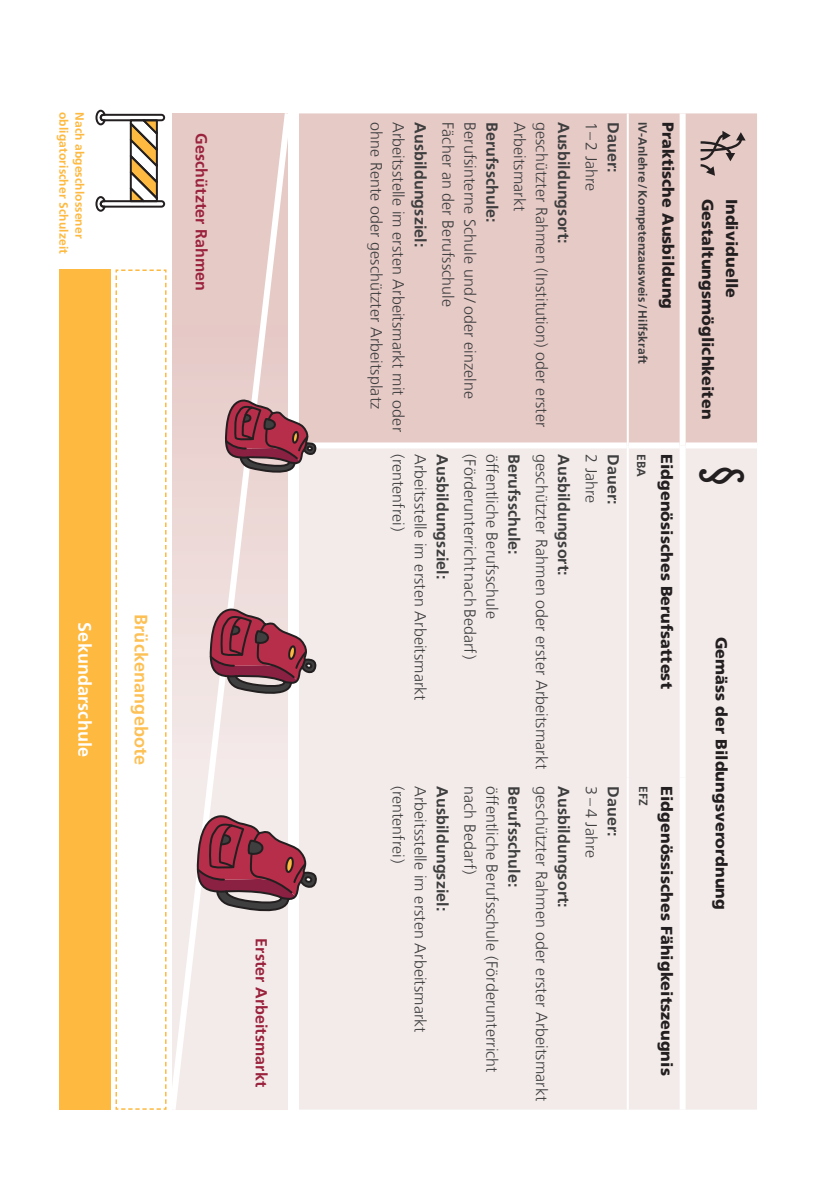
<style>
.page{position:relative;width:828px;height:1191px;background:#fff}
.page>*{position:absolute;margin:0;border:0;box-sizing:border-box;transform-origin:0 0}
.t1{font:48px "Gill Sans";color:#231f20}
.t2{font:700 18px "Frutiger LT Com";letter-spacing:.005em;color:#fdc055}
.t3{font:700 18px "Frutiger LT Com";letter-spacing:.005em;color:#fff}
.t4{font:300 16px "Frutiger LT Com";letter-spacing:.005em;color:#3e3e3f}
.t5{font:700 16px "Frutiger LT Com";letter-spacing:.005em;color:#3e3e3f}
.t6{font:900 16px "Frutiger LT Com";letter-spacing:.005em;color:#231f20}
.t7{font:700 16px "Frutiger LT Com";letter-spacing:.005em;color:#9a223c}
.t8{font:700 12px "Frutiger LT Com";letter-spacing:.01em;color:#3e3e3f}
.t9{font:700 12px "Frutiger LT Com";letter-spacing:.01em;color:#fdb940}
</style>
<div class="page">
<div style="left:299px;top:113px;width:458px;height:329px;background:#e6cac6"></div>
<div style="left:299px;top:448px;width:458px;height:661px;background:#f3ebea"></div>
<div style="left:679px;top:113px;width:6px;height:332px;background:#fff"></div>
<div style="left:679px;top:445px;width:6px;height:332px;background:#fff"></div>
<div style="left:679px;top:777px;width:6px;height:332px;background:#fff"></div>
<hr style="left:627px;top:113px;width:2px;height:332px;background:#fff">
<hr style="left:627px;top:445px;width:2px;height:332px;background:#fff">
<hr style="left:627px;top:777px;width:2px;height:332px;background:#fff">
<div style="left:60px;top:269px;width:51px;height:840px;background:#fdb940"></div>
<svg style="left:115px;top:269px;width:51px;height:841px"></svg>
<svg style="left:166px;top:113px;width:122px;height:997px;background:#eededb"></svg>
<svg style="left:223px;top:398px;width:93px;height:78px;background:#a86e78"></svg>
<div style="left:306px;top:445px;width:7px;height:6px;border:2px solid #231f20;border-radius:50%"></div>
<svg style="left:208px;top:607px;width:108px;height:91px;background:#ad747f"></svg>
<div style="left:305px;top:662px;width:7px;height:7px;border:2px solid #231f20;border-radius:50%"></div>
<svg style="left:195px;top:814px;width:122px;height:102px;background:#b07782"></svg>
<div style="left:304px;top:876px;width:8px;height:7px;border:2px solid #231f20;border-radius:2px"></div>
<svg style="left:129px;top:121px;width:31px;height:79px"></svg>
<div style="left:100px;top:200px;width:65px;height:8px;border:2px solid #231f20;border-radius:3px"></div>
<div style="left:100px;top:114px;width:65px;height:7px;border:2px solid #231f20;border-radius:3px"></div>
<svg style="left:95px;top:196px;width:12px;height:16px"></svg>
<svg style="left:95px;top:109px;width:12px;height:17px"></svg>
<svg style="left:698px;top:131px;width:47px;height:45px;background:#bea7a4"></svg>
<p class="t9" style="left:71px;top:112px;width:143px;rotate:90deg">obligatorischer Schulzeit</p>
<p class="t9" style="left:87px;top:112px;width:128px;rotate:90deg">Nach abgeschlossener</p>
<p class="t7" style="left:211px;top:133px;width:159px;rotate:90deg">Geschützter Rahmen</p>
<p class="t3" style="left:95px;top:622px;width:136px;rotate:90deg">Sekundarschule</p>
<p class="t2" style="left:152px;top:614px;width:152px;rotate:90deg">Brückenangebote</p>
<p class="t7" style="left:271px;top:938px;width:150px;rotate:90deg">Erster Arbeitsmarkt</p>
<p class="t4" style="left:385px;top:122px;width:289px;rotate:90deg">ohne Rente oder geschützter Arbeitsplatz</p>
<p class="t4" style="left:407px;top:122px;width:311px;rotate:90deg">Arbeitsstelle im ersten Arbeitsmarkt mit oder</p>
<p class="t5" style="left:430px;top:122px;width:127px;rotate:90deg">Ausbildungsziel:</p>
<p class="t4" style="left:457px;top:122px;width:187px;rotate:90deg">Fächer an der Berufsschule</p>
<p class="t4" style="left:551px;top:122px;width:307px;rotate:90deg">geschützter Rahmen (Institution) oder erster</p>
<p class="t5" style="left:573px;top:122px;width:123px;rotate:90deg">Ausbildungsort:</p>
<p class="t4" style="left:479px;top:122px;width:278px;rotate:90deg">Berufsinterne Schule und / oder einzelne</p>
<p class="t5" style="left:501px;top:122px;width:102px;rotate:90deg">Berufsschule:</p>
<p class="t4" style="left:529px;top:122px;width:91px;rotate:90deg">Arbeitsmarkt</p>
<p class="t4" style="left:600px;top:122px;width:71px;rotate:90deg">1–2 Jahre</p>
<p class="t5" style="left:623px;top:122px;width:52px;rotate:90deg">Dauer:</p>
<p class="t4" style="left:407px;top:454px;width:78px;rotate:90deg">(rentenfrei)</p>
<p class="t4" style="left:429px;top:454px;width:248px;rotate:90deg">Arbeitsstelle im ersten Arbeitsmarkt</p>
<p class="t5" style="left:452px;top:454px;width:127px;rotate:90deg">Ausbildungsziel:</p>
<p class="t4" style="left:407px;top:786px;width:78px;rotate:90deg">(rentenfrei)</p>
<p class="t4" style="left:429px;top:786px;width:248px;rotate:90deg">Arbeitsstelle im ersten Arbeitsmarkt</p>
<p class="t5" style="left:452px;top:786px;width:127px;rotate:90deg">Ausbildungsziel:</p>
<p class="t4" style="left:479px;top:454px;width:206px;rotate:90deg">(FörderunterrichtnachBedarf)</p>
<p class="t4" style="left:501px;top:454px;width:166px;rotate:90deg">öffentliche Berufsschule</p>
<p class="t5" style="left:523px;top:454px;width:102px;rotate:90deg">Berufsschule:</p>
<p class="t4" style="left:551px;top:454px;width:316px;rotate:90deg">geschützter Rahmen oder erster Arbeitsmarkt</p>
<p class="t5" style="left:573px;top:454px;width:123px;rotate:90deg">Ausbildungsort:</p>
<p class="t4" style="left:600px;top:454px;width:51px;rotate:90deg">2 Jahre</p>
<p class="t5" style="left:623px;top:454px;width:52px;rotate:90deg">Dauer:</p>
<p class="t4" style="left:501px;top:786px;width:288px;rotate:90deg">öffentliche Berufsschule (Förderunterricht</p>
<p class="t5" style="left:523px;top:786px;width:102px;rotate:90deg">Berufsschule:</p>
<p class="t4" style="left:551px;top:786px;width:316px;rotate:90deg">geschützter Rahmen oder erster Arbeitsmarkt</p>
<p class="t5" style="left:573px;top:786px;width:123px;rotate:90deg">Ausbildungsort:</p>
<p class="t4" style="left:479px;top:786px;width:90px;rotate:90deg">nach Bedarf)</p>
<p class="t4" style="left:600px;top:786px;width:73px;rotate:90deg">3 – 4 Jahre</p>
<p class="t5" style="left:623px;top:786px;width:52px;rotate:90deg">Dauer:</p>
<p class="t8" style="left:650px;top:122px;width:244px;rotate:90deg">IV-Anlehre/Kompetenzausweis / Hilfskraft</p>
<p class="t6" style="left:678px;top:122px;width:189px;rotate:90deg">Praktische Ausbildung</p>
<p class="t8" style="left:648px;top:454px;width:24px;rotate:90deg">EBA</p>
<p class="t6" style="left:676px;top:454px;width:236px;rotate:90deg">Eidgenösisches Berufsattest</p>
<p class="t8" style="left:650px;top:786px;width:21px;rotate:90deg">EFZ</p>
<p class="t6" style="left:676px;top:786px;width:291px;rotate:90deg">Eidgenössisches Fähigkeitszeugnis</p>
<p class="t6" style="left:717px;top:198px;width:222px;rotate:90deg">Gestaltungsmöglichkeiten</p>
<p class="t6" style="left:741px;top:198px;width:101px;rotate:90deg">Individuelle</p>
<h1 class="t1" style="left:755px;top:466px;width:21px;rotate:90deg">§</h1>
<p class="t6" style="left:731px;top:637px;width:274px;rotate:90deg">Gemäss der Bildungsverordnung</p>
</div>
